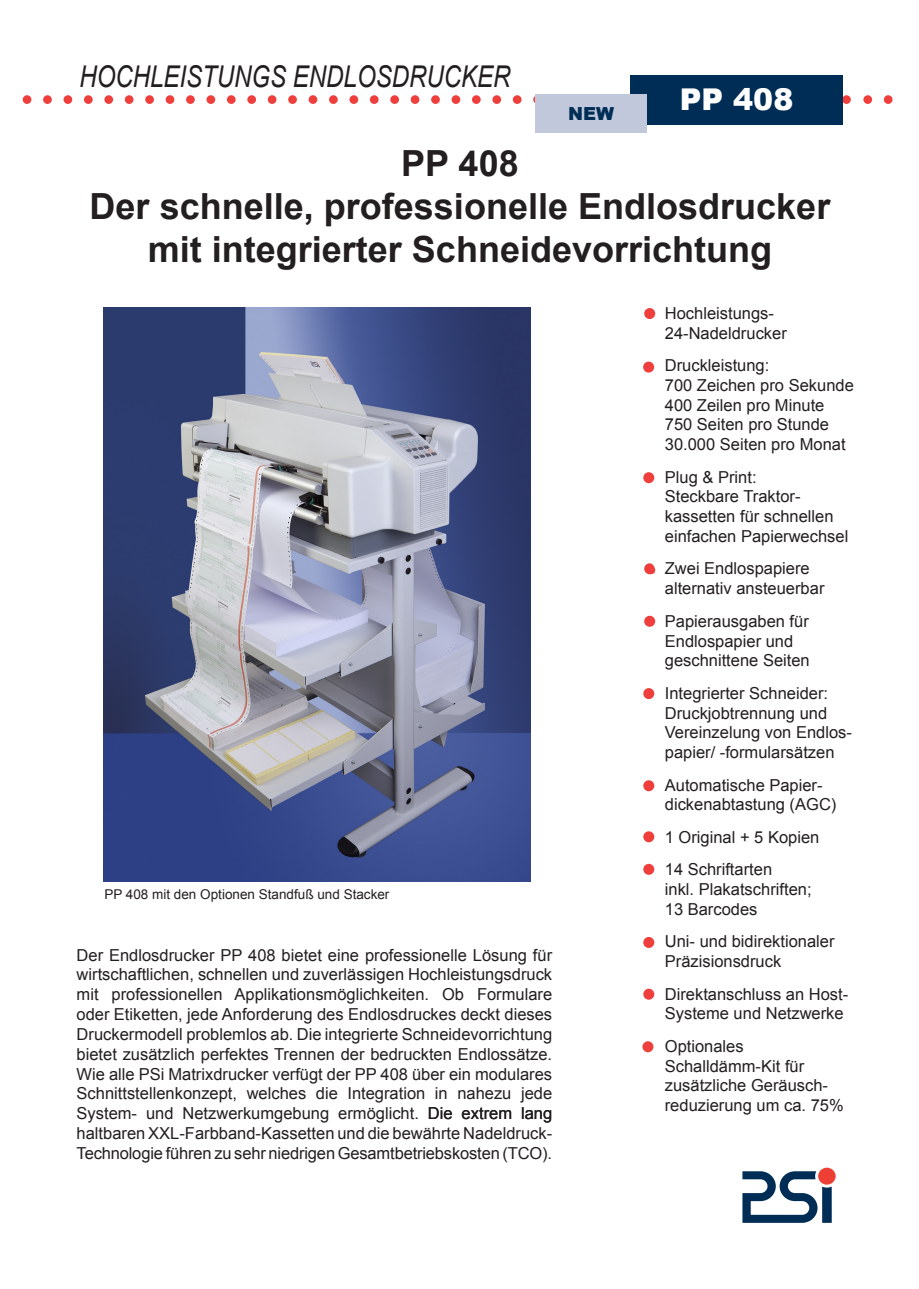
<style>
.page{position:relative;width:919px;height:1289px;background:#fff}
.page>*{position:absolute;margin:0;border:0;box-sizing:border-box;transform-origin:0 0}
.t1{font:700 36px "Arial";color:#231f20}
.t2{font:italic 30px "Arial";color:#231f20;scale:.8 1}
.t3{font:900 30px "Arial";color:#fff}
.t4{font:900 18px "Arial";color:#002d56}
.t5{font:16.5px/19.8px "Arial";color:#231f20}
.t6{font:13.5px "Arial";color:#231f20}
</style>
<div class="page">
<div style="left:84px;top:95px;width:9px;height:9px;background:#ee3f3c;border-radius:50%"></div>
<div style="left:104px;top:95px;width:9px;height:9px;background:#ee3f3c;border-radius:50%"></div>
<div style="left:125px;top:95px;width:8px;height:9px;background:#ee3f3c;border-radius:50%"></div>
<div style="left:145px;top:95px;width:9px;height:9px;background:#ee3f3c;border-radius:50%"></div>
<div style="left:166px;top:95px;width:8px;height:9px;background:#ee3f3c;border-radius:50%"></div>
<div style="left:186px;top:95px;width:9px;height:9px;background:#ee3f3c;border-radius:50%"></div>
<div style="left:206px;top:95px;width:9px;height:9px;background:#ee3f3c;border-radius:50%"></div>
<div style="left:227px;top:95px;width:8px;height:9px;background:#ee3f3c;border-radius:50%"></div>
<div style="left:247px;top:95px;width:9px;height:9px;background:#ee3f3c;border-radius:50%"></div>
<div style="left:268px;top:95px;width:8px;height:9px;background:#ee3f3c;border-radius:50%"></div>
<div style="left:288px;top:95px;width:9px;height:9px;background:#ee3f3c;border-radius:50%"></div>
<div style="left:308px;top:95px;width:9px;height:9px;background:#ee3f3c;border-radius:50%"></div>
<div style="left:329px;top:95px;width:9px;height:9px;background:#ee3f3c;border-radius:50%"></div>
<div style="left:349px;top:95px;width:9px;height:9px;background:#ee3f3c;border-radius:50%"></div>
<div style="left:370px;top:95px;width:8px;height:9px;background:#ee3f3c;border-radius:50%"></div>
<div style="left:390px;top:95px;width:9px;height:9px;background:#ee3f3c;border-radius:50%"></div>
<div style="left:410px;top:95px;width:9px;height:9px;background:#ee3f3c;border-radius:50%"></div>
<div style="left:431px;top:95px;width:9px;height:9px;background:#ee3f3c;border-radius:50%"></div>
<div style="left:451px;top:95px;width:9px;height:9px;background:#ee3f3c;border-radius:50%"></div>
<div style="left:472px;top:95px;width:8px;height:9px;background:#ee3f3c;border-radius:50%"></div>
<div style="left:492px;top:95px;width:9px;height:9px;background:#ee3f3c;border-radius:50%"></div>
<div style="left:513px;top:95px;width:8px;height:9px;background:#ee3f3c;border-radius:50%"></div>
<svg style="left:533px;top:95px;width:9px;height:9px"></svg>
<div style="left:842px;top:95px;width:8px;height:9px;background:#ee3f3c;border-radius:50%"></div>
<div style="left:863px;top:95px;width:9px;height:9px;background:#ee3f3c;border-radius:50%"></div>
<div style="left:64px;top:95px;width:8px;height:9px;background:#ee3f3c;border-radius:50%"></div>
<div style="left:883px;top:95px;width:9px;height:9px;background:#ee3f3c;border-radius:50%"></div>
<div style="left:643px;top:831px;width:11px;height:11px;background:#ee3f3c;border-radius:50%"></div>
<div style="left:643px;top:780px;width:11px;height:11px;background:#ee3f3c;border-radius:50%"></div>
<div style="left:643px;top:688px;width:11px;height:11px;background:#ee3f3c;border-radius:50%"></div>
<div style="left:644px;top:615px;width:11px;height:11px;background:#ee3f3c;border-radius:50%"></div>
<svg style="left:644px;top:563px;width:11px;height:11px"></svg>
<div style="left:643px;top:472px;width:11px;height:11px;background:#ee3f3c;border-radius:50%"></div>
<div style="left:643px;top:361px;width:11px;height:11px;background:#ee3f3c;border-radius:50%"></div>
<div style="left:644px;top:308px;width:11px;height:11px;background:#ee3f3c;border-radius:50%"></div>
<div style="left:818px;top:1167px;width:17px;height:17px;background:#ee3f35;border-radius:50%"></div>
<svg style="left:742px;top:1171px;width:89px;height:51px"></svg>
<div style="left:23px;top:95px;width:8px;height:9px;background:#ee3f3c;border-radius:50%"></div>
<div style="left:643px;top:863px;width:11px;height:11px;background:#ee3f3c;border-radius:50%"></div>
<div style="left:643px;top:936px;width:11px;height:11px;background:#ee3f3c;border-radius:50%"></div>
<div style="left:630px;top:75px;width:213px;height:49px;background:#002d56"></div>
<img style="left:103px;top:307px;width:427px;height:574px">
<div style="left:43px;top:95px;width:9px;height:9px;background:#ee3f3c;border-radius:50%"></div>
<div style="left:535px;top:95px;width:111px;height:38px;background:#c1c8db"></div>
<div style="left:643px;top:988px;width:11px;height:11px;background:#ee3f3c;border-radius:50%"></div>
<div style="left:642px;top:1041px;width:11px;height:11px;background:#ee3f3c;border-radius:50%"></div>
<p class="t2" style="left:79px;top:57px;width:540px">HOCHLEISTUNGS ENDLOSDRUCKER</p>
<p class="t4" style="left:568px;top:100px;width:47px">NEW</p>
<p class="t3" style="left:680px;top:78px;width:115px">PP 408</p>
<p class="t1" style="left:401px;top:139px;width:119px">PP 408</p>
<p class="t1" style="left:90px;top:182px;width:742px">Der schnelle, professionelle Endlosdrucker</p>
<p class="t1" style="left:148px;top:226px;width:626px">mit integrierter Schneidevorrichtung</p>
<p class="t6" style="left:104px;top:885px;width:286px">PP 408 mit den Optionen Standfuß und Stacker</p>
<p class="t5" style="left:77px;top:945px;width:477px;text-align:justify">Der Endlosdrucker PP 408 bietet eine professionelle Lösung für wirtschaftlichen, schnellen und zuverlässigen Hochleistungsdruck mit professionellen Applikationsmöglichkeiten. Ob Formulare oder Etiketten, jede Anforderung des Endlosdruckes deckt dieses Druckermodell problemlos ab. Die integrierte Schneidevorrichtung bietet zusätzlich perfektes Trennen der bedruckten Endlossätze.<br>Wie alle PSi Matrixdrucker verfügt der PP 408 über ein modulares Schnittstellenkonzept, welches die Integration in nahezu jede System- und Netzwerkumgebung ermöglicht. Die extrem lang haltbaren XXL-Farbband-Kassetten und die bewährte Nadeldruck-Technologie führen zu sehr niedrigen Gesamtbetriebskosten (TCO).</p>
<p class="t5" style="left:664px;top:303px;width:111px">Hochleistungs-</p>
<p class="t5" style="left:664px;top:323px;width:123px">24-Nadeldrucker</p>
<p class="t5" style="left:664px;top:355px;width:106px">Druckleistung:</p>
<p class="t5" style="left:664px;top:375px;width:190px">700 Zeichen pro Sekunde</p>
<p class="t5" style="left:664px;top:395px;width:161px">400 Zeilen pro Minute</p>
<p class="t5" style="left:664px;top:415px;width:166px">750 Seiten pro Stunde</p>
<p class="t5" style="left:664px;top:434px;width:182px">30.000 Seiten pro Monat</p>
<p class="t5" style="left:664px;top:467px;width:93px">Plug &amp; Print:</p>
<p class="t5" style="left:664px;top:487px;width:137px">Steckbare Traktor-</p>
<p class="t5" style="left:664px;top:506px;width:170px">kassetten für schnellen</p>
<p class="t5" style="left:664px;top:526px;width:185px">einfachen Papierwechsel</p>
<p class="t5" style="left:664px;top:559px;width:146px">Zwei Endlospapiere</p>
<p class="t5" style="left:664px;top:578px;width:161px">alternativ ansteuerbar</p>
<p class="t5" style="left:664px;top:611px;width:145px">Papierausgaben für</p>
<p class="t5" style="left:664px;top:631px;width:130px">Endlospapier und</p>
<p class="t5" style="left:664px;top:650px;width:146px">geschnittene Seiten</p>
<p class="t5" style="left:664px;top:683px;width:165px">Integrierter Schneider:</p>
<p class="t5" style="left:664px;top:703px;width:164px">Druckjobtrennung und</p>
<p class="t5" style="left:664px;top:722px;width:189px">Vereinzelung von Endlos-</p>
<p class="t5" style="left:664px;top:742px;width:171px">papier/ -formularsätzen</p>
<p class="t5" style="left:664px;top:775px;width:159px">Automatische Papier-</p>
<p class="t5" style="left:664px;top:794px;width:173px">dickenabtastung (AGC)</p>
<p class="t5" style="left:664px;top:827px;width:156px">1 Original + 5 Kopien</p>
<p class="t5" style="left:664px;top:859px;width:109px">14 Schriftarten</p>
<p class="t5" style="left:664px;top:879px;width:148px">inkl. Plakatschriften;<br>13 Barcodes</p>
<p class="t5" style="left:664px;top:931px;width:171px">Uni- und bidirektionaler</p>
<p class="t5" style="left:664px;top:951px;width:118px">Präzisionsdruck</p>
<p class="t5" style="left:664px;top:983px;width:185px">Direktanschluss an Host-</p>
<p class="t5" style="left:664px;top:1003px;width:180px">Systeme und Netzwerke</p>
<p class="t5" style="left:664px;top:1036px;width:141px">Optionales<br>Schalldämm-Kit für</p>
<p class="t5" style="left:664px;top:1075px;width:180px">zusätzliche Geräusch&shy;reduzierung um ca. 75%</p>
</div>
